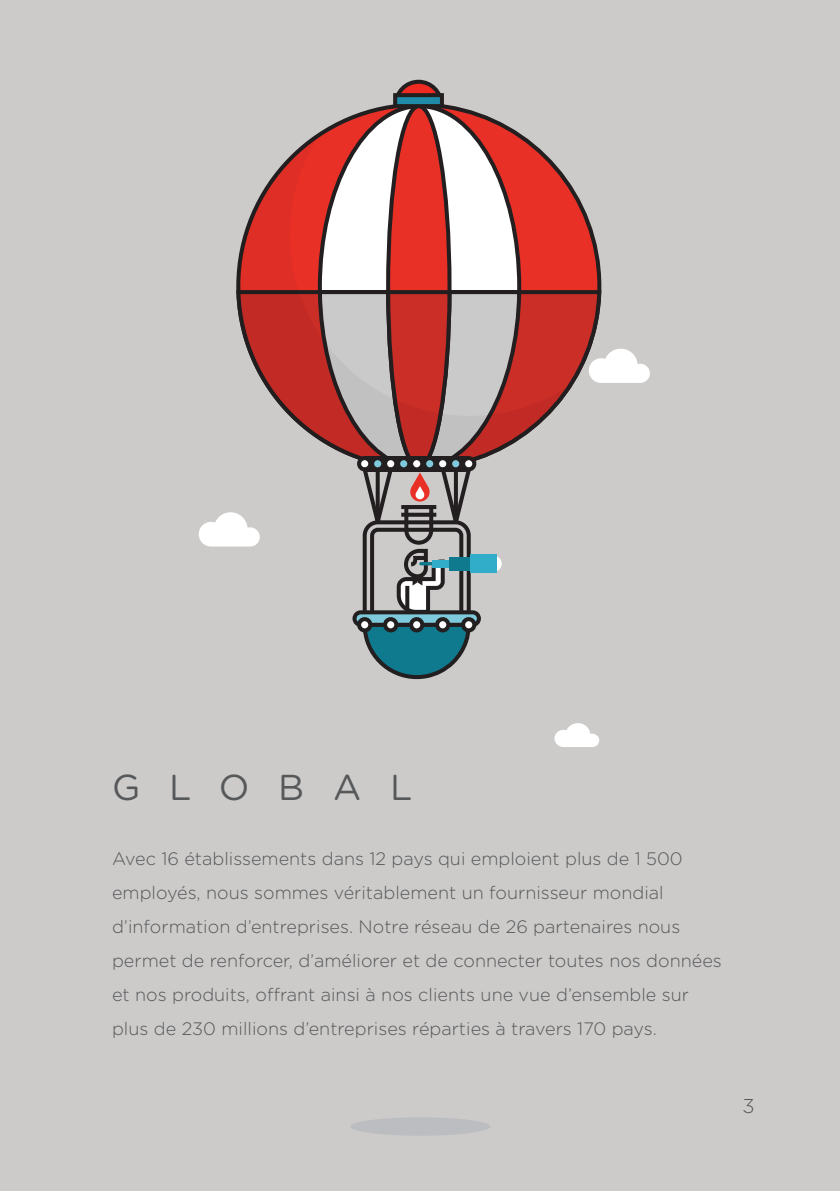
<style>
.page{position:relative;width:840px;height:1191px;background:#fff}
.page>*{position:absolute;margin:0;border:0;box-sizing:border-box;transform-origin:0 0}
.t1{font:36px "Gotham Rounded";letter-spacing:.8em;color:#57585a}
.t2{font:300 20px "Gotham Rounded";color:#57585a}
.t3{font:300 18px/34px "Gotham Rounded";color:#57585a}
</style>
<div class="page">
<div style="left:0;top:0;width:839px;height:1191px;background:#cccbca"></div>
<svg style="left:395px;top:82px;width:46px;height:46px"></svg>
<div style="left:393px;top:80px;width:50px;height:50px;border:4px solid #231f20;border-radius:50%"></div>
<svg style="left:236px;top:101px;width:366px;height:187px"></svg>
<svg style="left:236px;top:288px;width:366px;height:104px"></svg>
<svg style="left:388px;top:106px;width:61px;height:361px"></svg>
<div style="left:395px;top:95px;width:46px;height:11px;background:#208ba9"></div>
<div style="left:393px;top:93px;width:50px;height:15px;border:4px solid #231f20"></div>
<svg style="left:238px;top:135px;width:330px;height:303px;background:#d5746f"></svg>
<div style="left:350px;top:1117px;width:140px;height:18px;background:#bcbdc0;border-radius:50%"></div>
<svg style="left:315px;top:288px;width:208px;height:392px"></svg>
<svg style="left:198px;top:512px;width:62px;height:34px"></svg>
<svg style="left:554px;top:723px;width:45px;height:24px"></svg>
<svg style="left:588px;top:349px;width:61px;height:34px"></svg>
<svg style="left:405px;top:586px;width:4px;height:24px"></svg>
<h1 class="t1" style="left:112px;top:762px;width:302px">GLOBAL</h1>
<p class="t3" style="left:112px;top:841px;width:611px">Avec 16 établissements dans 12 pays qui emploient plus de 1 500 employés, nous sommes véritablement un fournisseur mondial d’information d’entreprises. Notre réseau de 26 partenaires nous permet de renforcer, d’améliorer et de connecter toutes nos données et nos produits, offrant ainsi à nos clients une vue d’ensemble sur plus de 230 millions d’entreprises réparties à travers 170 pays.</p>
<p class="t2" style="left:742px;top:1092px;width:14px">3</p>
</div>
